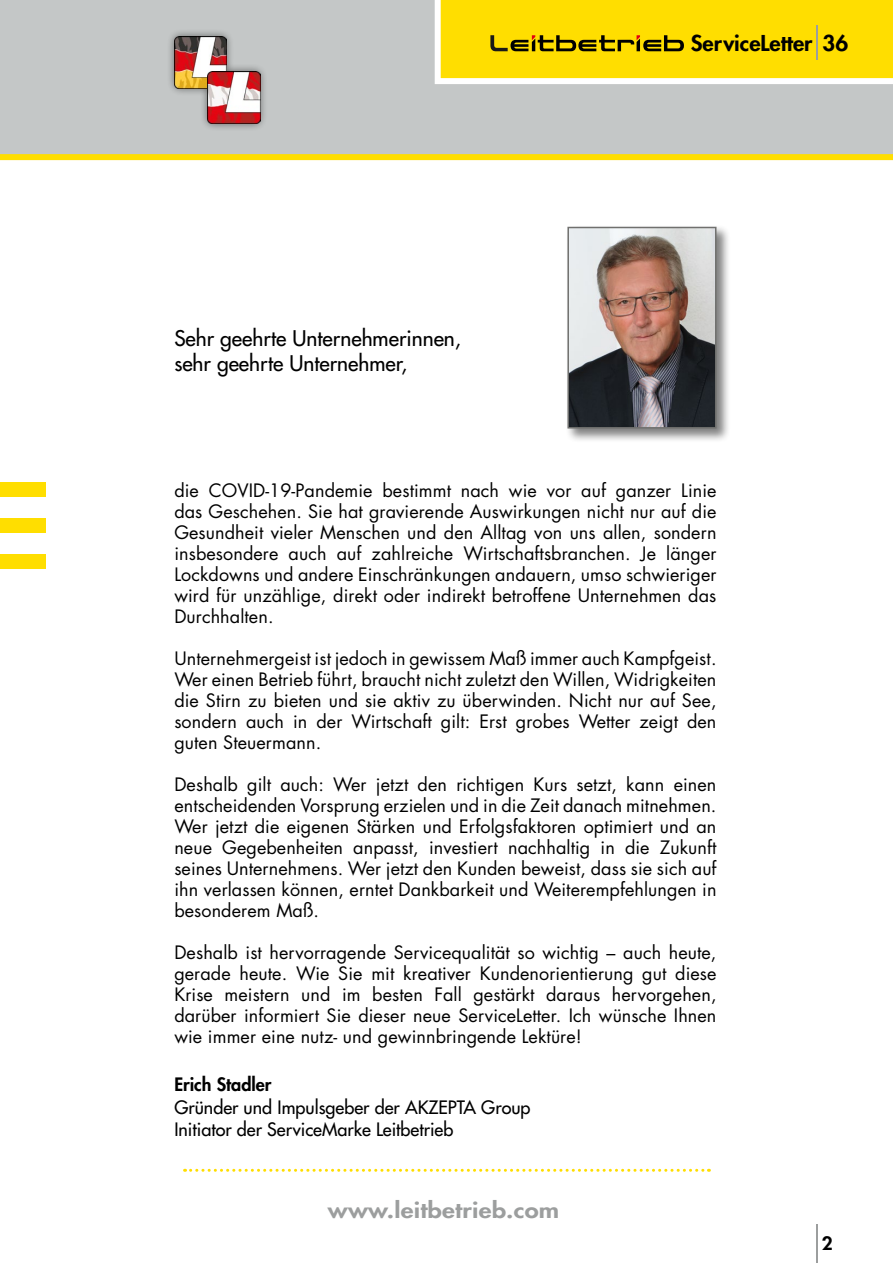
<style>
.page{position:relative;width:893px;height:1263px;background:#fff}
.page>*{position:absolute;margin:0;border:0;box-sizing:border-box;transform-origin:0 0}
.t1{font:800 21.3px "Futura Std";letter-spacing:.01em;color:#9c9e9e;scale:1.19 1}
.t2{font:800 21.3px "Futura Std";color:#000;scale:1.05 1}
.t3{font:500 21px/25.5px "Futura Std";color:#000}
.t4{font:18px/21px "Futura Std";letter-spacing:.005em;color:#000;text-align:justify}
.t5{font:500 18px/22.5px "Futura Std";color:#000}
.t6{font:800 18px "Futura Std";color:#000}
.t7{font:800 18px "Futura Std";color:#000;scale:1.05 1}
</style>
<div class="page">
<div style="left:0;top:0;width:893px;height:154px;background:#c4c7c7"></div>
<div style="left:0;top:154px;width:893px;height:6px;background:#ffde00"></div>
<div style="left:0;top:518px;width:46px;height:15px;background:#ffde00"></div>
<div style="left:0;top:482px;width:46px;height:15px;background:#ffde00"></div>
<div style="left:0;top:555px;width:46px;height:14px;background:#ffde00"></div>
<svg style="left:434px;top:0;width:459px;height:84px;background:#f6d914"></svg>
<hr style="left:816px;top:25px;width:2px;height:35px;background:#9c9e9e">
<svg style="left:185px;top:1169px;width:524px;height:3px"></svg>
<hr style="left:816px;top:1224px;width:2px;height:39px;background:#9c9e9e">
<div style="left:565px;top:225px;width:166px;height:218px;background:#000;opacity:.5"></div>
<img style="left:570px;top:230px;width:143px;height:195px">
<div style="left:567px;top:227px;width:149px;height:201px;border:2px solid #70706e"></div>
<div style="left:166px;top:28px;width:102px;height:104px;background:#000;opacity:.5"></div>
<img style="left:174px;top:37px;width:53px;height:52px">
<img style="left:208px;top:71px;width:52px;height:53px">
<p class="t3" style="left:174px;top:325px;width:288px">Sehr geehrte Unternehmerinnen, sehr geehrte Unternehmer,</p>
<p class="t2" style="left:691px;top:30px;width:152px">ServiceLetter 36</p>
<p class="t4" style="left:174px;top:480px;width:544px">die COVID-19-Pandemie bestimmt nach wie vor auf ganzer Linie das Geschehen. Sie hat gravierende Auswirkungen nicht nur auf die Gesundheit vieler Menschen und den Alltag von uns allen, sondern insbesondere auch auf zahlreiche Wirtschaftsbranchen. Je länger Lockdowns und andere Einschränkungen andauern, umso schwieriger wird für unzählige, direkt oder indirekt betroffene Unternehmen das Durchhalten.</p>
<p class="t4" style="left:174px;top:648px;width:544px">Unternehmergeist ist jedoch in gewissem Maß immer auch Kampfgeist.<br>Wer einen Betrieb führt, braucht nicht zuletzt den Willen, Widrigkeiten die Stirn zu bieten und sie aktiv zu überwinden. Nicht nur auf See, sondern auch in der Wirtschaft gilt: Erst grobes Wetter zeigt den guten Steuermann.</p>
<p class="t4" style="left:174px;top:774px;width:544px">Deshalb gilt auch: Wer jetzt den richtigen Kurs setzt, kann einen entscheidenden Vorsprung erzielen und in die Zeit danach mitnehmen.<br>Wer jetzt die eigenen Stärken und Erfolgsfaktoren optimiert und an neue Gegebenheiten anpasst, investiert nachhaltig in die Zukunft seines Unternehmens. Wer jetzt den Kunden beweist, dass sie sich auf ihn verlassen können, erntet Dankbarkeit und Weiterempfehlungen in besonderem Maß.</p>
<p class="t4" style="left:174px;top:942px;width:544px">Deshalb ist hervorragende Servicequalität so wichtig – auch heute, gerade heute. Wie Sie mit kreativer Kundenorientierung gut diese Krise meistern und im besten Fall gestärkt daraus hervorgehen, darüber informiert Sie dieser neue ServiceLetter. Ich wünsche Ihnen wie immer eine nutz- und gewinnbringende Lektüre!</p>
<p class="t6" style="left:174px;top:1073px;width:99px">Erich Stadler</p>
<p class="t5" style="left:174px;top:1096px;width:358px">Gründer und Impulsgeber der AKZEPTA Group<br>Initiator der ServiceMarke Leitbetrieb</p>
<p class="t1" style="left:328px;top:1197px;width:196px">www.leitbetrieb.com</p>
<p class="t7" style="left:822px;top:1232px;width:12px">2</p>
</div>
